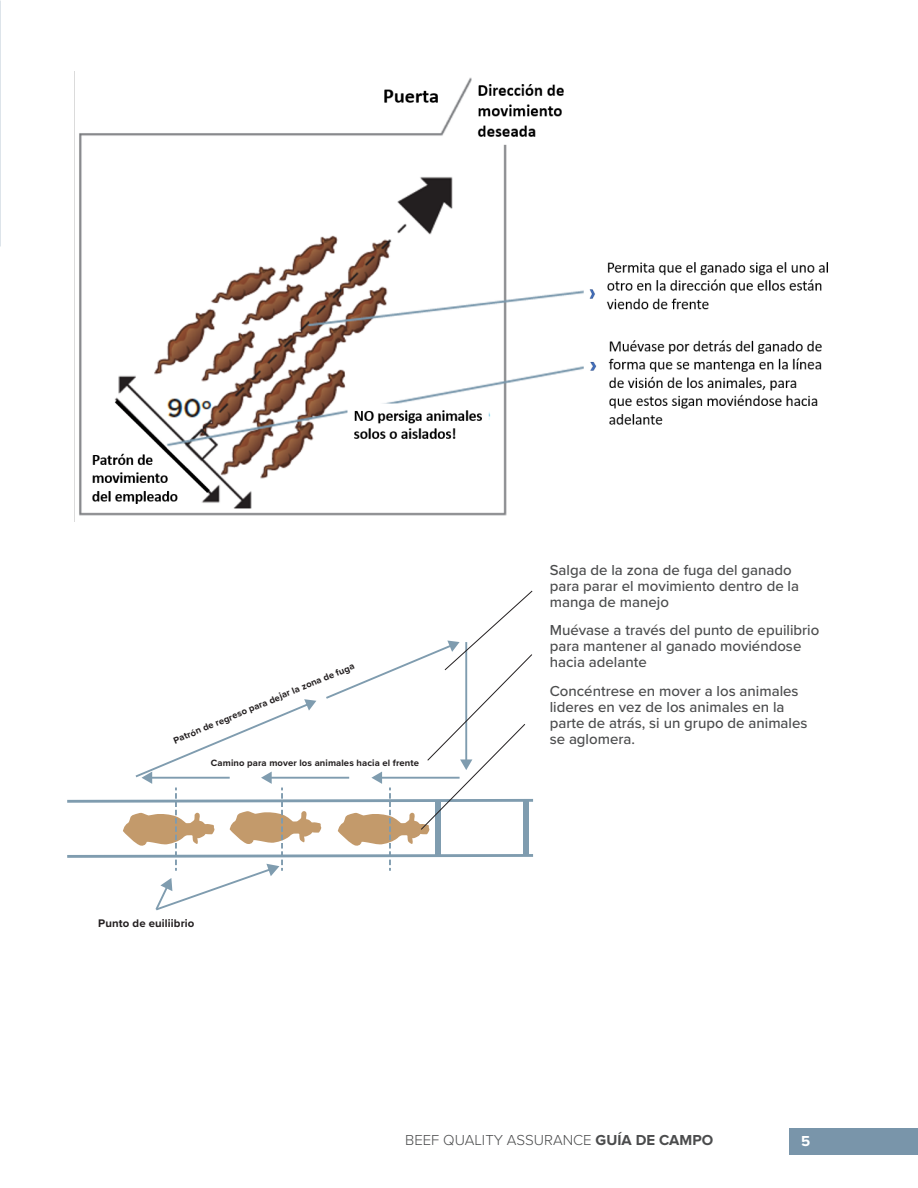
<style>
.page{position:relative;width:918px;height:1188px;background:#fff}
.page>*{position:absolute;margin:0;border:0;box-sizing:border-box;transform-origin:0 0}
.t1{font:500 15px/16.2px "Proxima Nova";color:#4b4c4d}
.t2{font:300 15px "Proxima Nova";color:#4b4c4d}
.t3{font:700 15px "Proxima Nova";color:#fff}
.t4{font:700 11.4px "Proxima Nova";letter-spacing:.01em;color:#231f20}
.t5{font:700 9.45px "Proxima Nova";letter-spacing:.01em;color:#231f20}
.s1{font-weight:700}
</style>
<div class="page">
<div style="left:790px;top:1128px;width:128px;height:26px;background:#7995aa"></div>
<img style="left:74px;top:71px;width:754px;height:451px">
<svg style="left:67px;top:590px;width:467px;height:321px"></svg>
<p class="t5" style="left:171px;top:735px;width:197px;rotate:-23deg">Patrón de regreso para dejar la zona de fuga</p>
<p class="t5" style="left:211px;top:756px;width:210px">Camino para mover los animales hacia el frente</p>
<p class="t4" style="left:98px;top:915px;width:98px">Punto de euiliibrio</p>
<p class="t1" style="left:550px;top:561px;width:251px">Salga de la zona de fuga del ganado para parar el movimiento dentro de la manga de manejo</p>
<p class="t1" style="left:550px;top:621px;width:271px">Muévase a través del punto de epuilibrio para mantener al ganado moviéndose hacia adelante</p>
<p class="t1" style="left:550px;top:682px;width:259px">Concéntrese en mover a los animales lideres en vez de los animales en la parte de atrás, si un grupo de animales se aglomera.</p>
<p class="t2" style="left:405px;top:1129px;width:310px">BEEF QUALITY ASSURANCE <span class="s1">GUÍA DE CAMPO</span></p>
<p class="t3" style="left:801px;top:1134px;width:11px">5</p>
</div>
